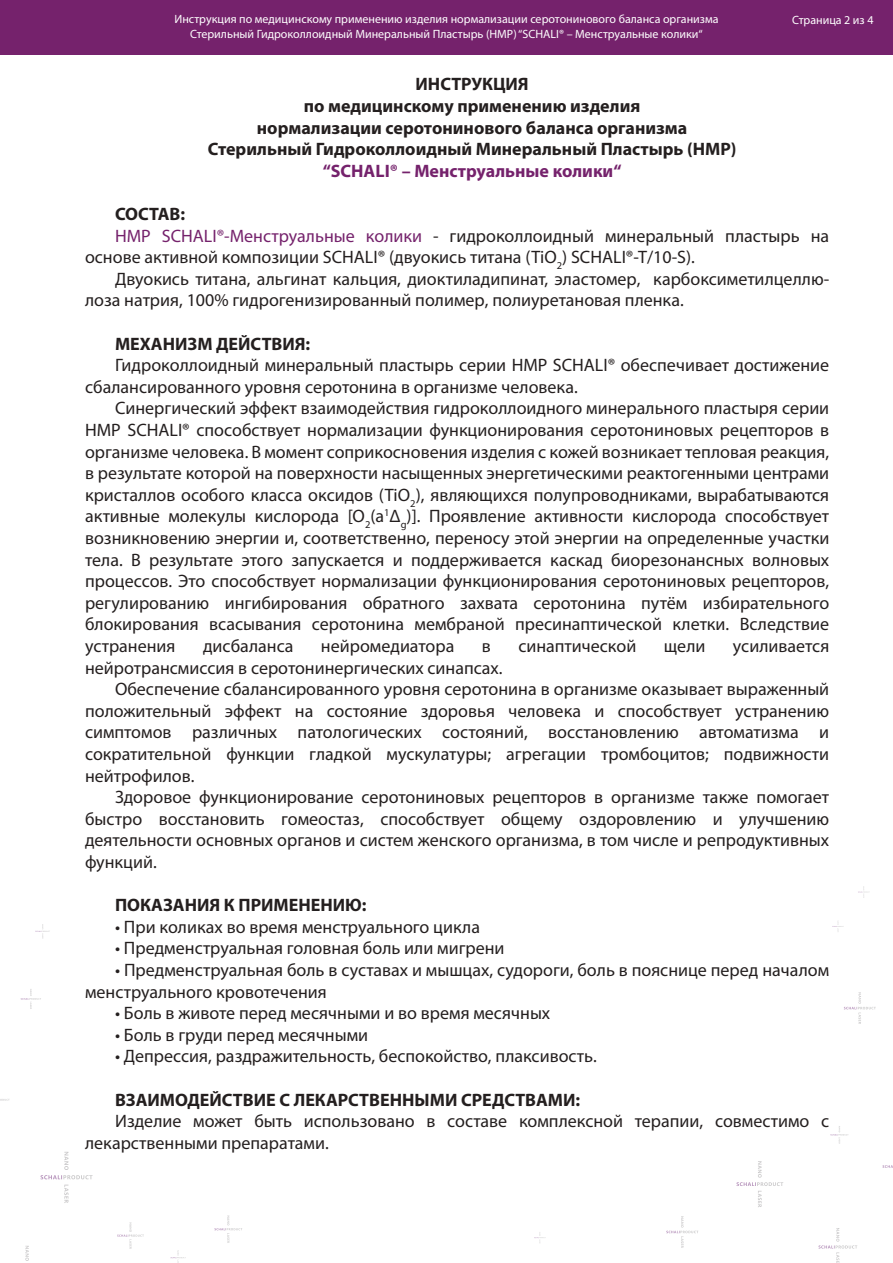
<style>
.page{position:relative;width:893px;height:1263px;background:#fff}
.page>*{position:absolute;margin:0;border:0;box-sizing:border-box;transform-origin:0 0}
.t1{font:18px/21.6px "Myriad Pro";color:#241f1f}
.t2{font:700 18px/21.6px "Myriad Pro";color:#241f1f;text-align:center}
.t3{font:700 18px "Myriad Pro";color:#75226c}
.t4{font:12px "Myriad Pro";color:#fff}
.s1{color:#75226c}
</style>
<div class="page">
<svg style="left:41px;top:1152px;width:52px;height:51px"></svg>
<svg style="left:0;top:1099px;width:10px;height:2px"></svg>
<svg style="left:117px;top:1222px;width:27px;height:27px"></svg>
<svg style="left:171px;top:1250px;width:15px;height:13px"></svg>
<svg style="left:214px;top:1215px;width:28px;height:28px"></svg>
<svg style="left:25px;top:1246px;width:4px;height:15px"></svg>
<svg style="left:21px;top:989px;width:20px;height:20px"></svg>
<svg style="left:35px;top:924px;width:15px;height:15px"></svg>
<svg style="left:666px;top:1216px;width:32px;height:32px"></svg>
<svg style="left:736px;top:1161px;width:47px;height:46px"></svg>
<svg style="left:818px;top:1228px;width:39px;height:35px"></svg>
<svg style="left:882px;top:1165px;width:11px;height:3px"></svg>
<svg style="left:830px;top:1126px;width:18px;height:18px"></svg>
<svg style="left:534px;top:1232px;width:12px;height:11px"></svg>
<svg style="left:844px;top:992px;width:32px;height:32px"></svg>
<svg style="left:832px;top:921px;width:12px;height:11px"></svg>
<svg style="left:858px;top:886px;width:10px;height:12px"></svg>
<div style="left:0;top:0;width:893px;height:54px;background:#75226c"></div>
<p class="t4" style="left:174px;top:12px;width:546px">Инструкция по медицинскому применению изделия нормализации серотонинового баланса организма</p>
<p class="t4" style="left:792px;top:13px;width:83px">Страница 2 из 4</p>
<p class="t4" style="left:190px;top:26px;width:514px">Стерильный Гидроколлоидный Минеральный Пластырь (HMP) “SCHALI® – Менструальные колики“</p>
<p class="t2" style="left:208px;top:73px;width:530px">ИНСТРУКЦИЯ<br>по медицинскому применению изделия<br>нормализации серотонинового баланса организма Стерильный Гидроколлоидный Минеральный Пластырь (HMP)</p>
<p class="t3" style="left:323px;top:159px;width:300px">“SCHALI® – Менструальные колики“</p>
<p class="t2" style="left:115px;top:202px;width:72px">СОСТАВ:</p>
<p class="t1" style="left:115px;top:224px;width:716px"><span class="s1">HMP SCHALI®-Менструальные колики</span> - гидроколлоидный минеральный пластырь на</p>
<p class="t1" style="left:85px;top:246px;width:611px">основе активной композиции SCHALI® (двуокись титана (TiO<sub>2</sub>) SCHALI®-T/10-S).</p>
<p class="t1" style="left:115px;top:268px;width:716px">Двуокись титана, альгинат кальция, диоктиладипинат, эластомер, карбоксиметилцеллю-</p>
<p class="t1" style="left:85px;top:289px;width:600px">лоза натрия, 100% гидрогенизированный полимер, полиуретановая пленка.</p>
<p class="t2" style="left:115px;top:332px;width:197px">МЕХАНИЗМ ДЕЙСТВИЯ:</p>
<p class="t1" style="left:85px;top:354px;width:746px;text-indent:30px">Гидроколлоидный минеральный пластырь серии HMP SCHALI® обеспечивает достижение сбалансированного уровня серотонина в организме человека.</p>
<p class="t1" style="left:85px;top:397px;width:746px;text-align:justify;text-indent:30px">Синергический эффект взаимодействия гидроколлоидного минерального пластыря серии HMP SCHALI® способствует нормализации функционирования серотониновых рецепторов в организме человека. В момент соприкосновения изделия с кожей возникает тепловая реакция, в результате которой на поверхности насыщенных энергетическими реактогенными центрами кристаллов особого класса оксидов (TiO<sub>2</sub>), являющихся полупроводниками, вырабатываются активные молекулы кислорода [O<sub>2</sub>(a<sup>1</sup>Δ<sub>g</sub>)]. Проявление активности кислорода способствует возникновению энергии и, соответственно, переносу этой энергии на определенные участки тела. В результате этого запускается и поддерживается каскад биорезонансных волновых процессов. Это способствует нормализации функционирования серотониновых рецепторов, регулированию ингибирования обратного захвата серотонина путём избирательного блокирования всасывания серотонина мембраной пресинаптической клетки. Вследствие устранения</p>
<p class="t1" style="left:203px;top:635px;width:92px">дисбаланса</p>
<p class="t1" style="left:321px;top:635px;width:135px">нейромедиатора</p>
<p class="t1" style="left:482px;top:635px;width:10px">в</p>
<p class="t1" style="left:518px;top:635px;width:119px">синаптической</p>
<p class="t1" style="left:664px;top:635px;width:43px">щели</p>
<p class="t1" style="left:733px;top:635px;width:98px">усиливается</p>
<p class="t1" style="left:85px;top:656px;width:419px">нейротрансмиссия в серотонинергических синапсах.</p>
<p class="t1" style="left:115px;top:678px;width:716px">Обеспечение сбалансированного уровня серотонина в организме оказывает выраженный</p>
<p class="t1" style="left:85px;top:700px;width:746px">положительный эффект на состояние здоровья человека и способствует устранению</p>
<p class="t1" style="left:85px;top:721px;width:746px">симптомов различных патологических состояний, восстановлению автоматизма и</p>
<p class="t1" style="left:85px;top:743px;width:746px">сократительной функции гладкой мускулатуры; агрегации тромбоцитов; подвижности</p>
<p class="t1" style="left:85px;top:764px;width:111px">нейтрофилов.</p>
<p class="t1" style="left:115px;top:786px;width:716px">Здоровое функционирование серотониновых рецепторов в организме также помогает</p>
<p class="t1" style="left:85px;top:808px;width:746px">быстро восстановить гомеостаз, способствует общему оздоровлению и улучшению</p>
<p class="t1" style="left:85px;top:829px;width:746px">деятельности основных органов и систем женского организма, в том числе и репродуктивных</p>
<p class="t1" style="left:85px;top:851px;width:73px">функций.</p>
<p class="t2" style="left:115px;top:894px;width:253px">ПОКАЗАНИЯ К ПРИМЕНЕНИЮ:</p>
<p class="t1" style="left:115px;top:916px;width:366px">• При коликах во время менструального цикла</p>
<p class="t1" style="left:115px;top:937px;width:391px">• Предменструальная головная боль или мигрени</p>
<p class="t1" style="left:85px;top:959px;width:746px;text-indent:30px">• Предменструальная боль в суставах и мышцах, судороги, боль в пояснице перед началом менструального кровотечения</p>
<p class="t1" style="left:115px;top:1002px;width:437px">• Боль в животе перед месячными и во время месячных</p>
<p class="t1" style="left:115px;top:1024px;width:255px">• Боль в груди перед месячными</p>
<p class="t1" style="left:115px;top:1045px;width:483px">• Депрессия, раздражительность, беспокойство, плаксивость.</p>
<p class="t2" style="left:115px;top:1088px;width:467px">ВЗАИМОДЕЙСТВИЕ С ЛЕКАРСТВЕННЫМИ СРЕДСТВАМИ:</p>
<p class="t1" style="left:85px;top:1110px;width:746px;text-indent:30px">Изделие может быть использовано в составе комплексной терапии, совместимо с лекарственными препаратами.</p>
</div>
